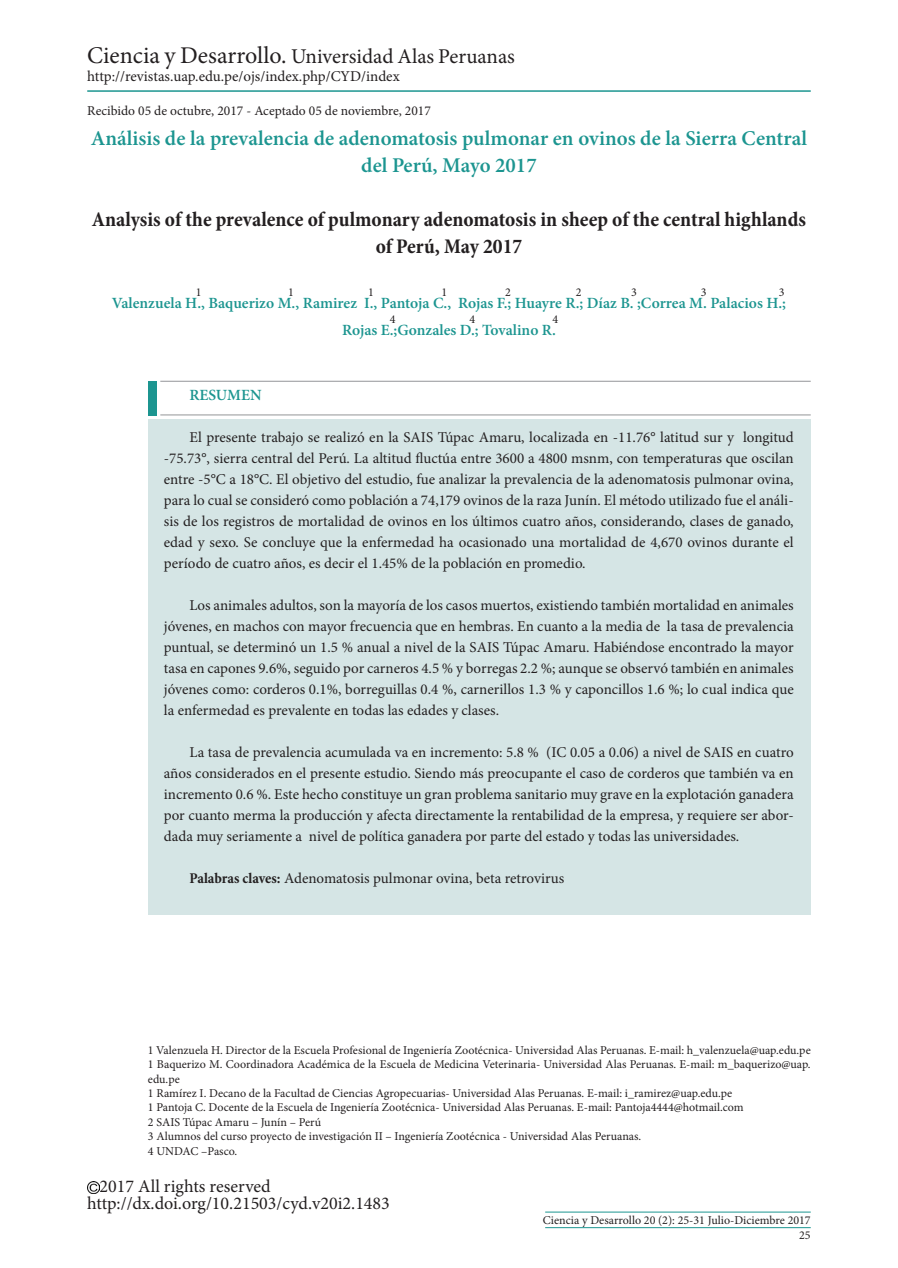
<style>
.page{position:relative;width:898px;height:1268px;background:#fff}
.page>*{position:absolute;margin:0;border:0;box-sizing:border-box;transform-origin:0 0}
.t1{font:700 condensed 21px/27px "Minion Pro";color:#231f20;text-align:center}
.t2{font:600 21px/27px "Minion Pro";color:#1c9590;text-align:center}
.t3{font:21px "Minion Pro";color:#231f20}
.t4{font:18px "Minion Pro";color:#231f20}
.Texto_de_bloque{font:600 15.6px "Minion Pro";color:#1c9590}
.t5{font:15px/21px "Minion Pro";color:#231f20;text-align:justify}
.t6{font:13.5px "Minion Pro";color:#231f20}
.t7{font:12px/14.4px "Minion Pro";color:#231f20}
.s1{font-size:24px}
.s2{font-weight:700;font-stretch:condensed}
</style>
<div class="page">
<div style="left:148px;top:419px;width:662px;height:496px;background:#d5e5e5"></div>
<div style="left:148px;top:381px;width:9px;height:34px;background:#1c9590"></div>
<hr style="left:160px;top:381px;width:650px;height:1px;background:#939598">
<hr style="left:160px;top:414px;width:650px;height:1px;background:#939598">
<hr style="left:87px;top:90px;width:723px;height:2px;background:#1c9590">
<hr style="left:545px;top:1211px;width:265px;height:1px;background:#1c9590">
<hr style="left:545px;top:1226px;width:265px;height:1px;background:#1c9590">
<svg style="left:87px;top:1181px;width:12px;height:11px"></svg>
<p class="t3" style="left:87px;top:42px;width:429px"><span class="s1">Ciencia y Desarrollo.</span> Universidad Alas Peruanas</p>
<p class="t5" style="left:87px;top:65px;width:314px">http://revistas.uap.edu.pe/ojs/index.php/CYD/index</p>
<p class="t6" style="left:87px;top:102px;width:345px">Recibido 05 de octubre, 2017 - Aceptado 05 de noviembre, 2017</p>
<p class="t2" style="left:91px;top:125px;width:717px">Análisis de la prevalencia de adenomatosis pulmonar en ovinos de la Sierra Central del Perú, Mayo 2017</p>
<p class="t1" style="left:92px;top:206px;width:715px">Analysis of the prevalence of pulmonary adenomatosis in sheep of the central highlands of Perú, May 2017</p>
<p class="Texto_de_bloque" style="left:112px;top:292px;width:675px">Valenzuela H., Baquerizo M., Ramirez I., Pantoja C., Rojas F.; Huayre R.; Díaz B. ;Correa M. Palacios H.;</p>
<p class="Texto_de_bloque" style="left:342px;top:319px;width:215px">Rojas E.;Gonzales D.; Tovalino R.</p>
<p class="t7" style="left:196px;top:285px;width:7px">1</p>
<p class="t7" style="left:288px;top:285px;width:7px">1</p>
<p class="t7" style="left:368px;top:285px;width:7px">1</p>
<p class="t7" style="left:441px;top:285px;width:7px">1</p>
<p class="t7" style="left:505px;top:285px;width:7px">2</p>
<p class="t7" style="left:575px;top:285px;width:7px">2</p>
<p class="t7" style="left:700px;top:285px;width:7px">3</p>
<p class="t7" style="left:389px;top:312px;width:7px">4</p>
<p class="t7" style="left:631px;top:285px;width:7px">3</p>
<p class="t7" style="left:778px;top:285px;width:7px">3</p>
<p class="t7" style="left:469px;top:312px;width:7px">4</p>
<p class="t7" style="left:552px;top:312px;width:7px">4</p>
<p class="Texto_de_bloque" style="left:189px;top:384px;width:74px">RESUMEN</p>
<p class="t5" style="left:164px;top:426px;width:631px;text-indent:26px">El presente trabajo se realizó en la SAIS Túpac Amaru, localizada en -11.76° latitud sur y longitud -75.73°, sierra central del Perú. La altitud fluctúa entre 3600 a 4800 msnm, con temperaturas que oscilan entre -5°C a 18°C. El objetivo del estudio, fue analizar la prevalencia de la adenomatosis pulmonar ovina, para lo cual se consideró como población a 74,179 ovinos de la raza Junín. El método utilizado fue el análi&shy;sis de los registros de mortalidad de ovinos en los últimos cuatro años, considerando, clases de ganado, edad y sexo. Se concluye que la enfermedad ha ocasionado una mortalidad de 4,670 ovinos durante el período de cuatro años, es decir el 1.45% de la población en promedio.</p>
<p class="t5" style="left:164px;top:594px;width:631px;text-indent:26px">Los animales adultos, son la mayoría de los casos muertos, existiendo también mortalidad en animales jóvenes, en machos con mayor frecuencia que en hembras. En cuanto a la media de la tasa de prevalencia puntual, se determinó un 1.5 % anual a nivel de la SAIS Túpac Amaru. Habiéndose encontrado la mayor tasa en capones 9.6%, seguido por carneros 4.5 % y borregas 2.2 %; aunque se observó también en animales jóvenes como: corderos 0.1%, borreguillas 0.4 %, carnerillos 1.3 % y caponcillos 1.6 %; lo cual indica que la enfermedad es prevalente en todas las edades y clases.</p>
<p class="t5" style="left:164px;top:741px;width:631px;text-indent:26px">La tasa de prevalencia acumulada va en incremento: 5.8 % (IC 0.05 a 0.06) a nivel de SAIS en cuatro años considerados en el presente estudio. Siendo más preocupante el caso de corderos que también va en incremento 0.6 %. Este hecho constituye un gran problema sanitario muy grave en la explotación ganadera por cuanto merma la producción y afecta directamente la rentabilidad de la empresa, y requiere ser abor&shy;dada muy seriamente a nivel de política ganadera por parte del estado y todas las universidades.</p>
<p class="t5" style="left:189px;top:867px;width:376px"><span class="s2">Palabras claves:</span> Adenomatosis pulmonar ovina, beta retrovirus</p>
<p class="t7" style="left:148px;top:1042px;width:664px">1 Valenzuela H. Director de la Escuela Profesional de Ingeniería Zootécnica- Universidad Alas Peruanas. E-mail: h_valenzuela@uap.edu.pe</p>
<p class="t7" style="left:148px;top:1056px;width:664px">1 Baquerizo M. Coordinadora Académica de la Escuela de Medicina Veterinaria- Universidad Alas Peruanas. E-mail: m_baquerizo@uap. edu.pe</p>
<p class="t7" style="left:148px;top:1085px;width:585px">1 Ramírez I. Decano de la Facultad de Ciencias Agropecuarias- Universidad Alas Peruanas. E-mail: i_ramirez@uap.edu.pe</p>
<p class="t7" style="left:148px;top:1100px;width:597px">1 Pantoja C. Docente de la Escuela de Ingeniería Zootécnica- Universidad Alas Peruanas. E-mail: Pantoja4444@hotmail.com</p>
<p class="t7" style="left:148px;top:1114px;width:175px">2 SAIS Túpac Amaru – Junín – Perú</p>
<p class="t7" style="left:148px;top:1128px;width:494px">3 Alumnos del curso proyecto de investigación II – Ingeniería Zootécnica - Universidad Alas Peruanas.</p>
<p class="t7" style="left:148px;top:1143px;width:91px">4 UNDAC –Pasco.</p>
<p class="t4" style="left:99px;top:1174px;width:173px">2017 All rights reserved</p>
<p class="t4" style="left:87px;top:1191px;width:304px">http://dx.doi.org/10.21503/cyd.v20i2.1483</p>
<p class="t7" style="left:542px;top:1212px;width:269px">Ciencia y Desarrollo 20 (2): 25-31 Julio-Diciembre 2017</p>
<p class="t7" style="left:798px;top:1227px;width:13px">25</p>
</div>
